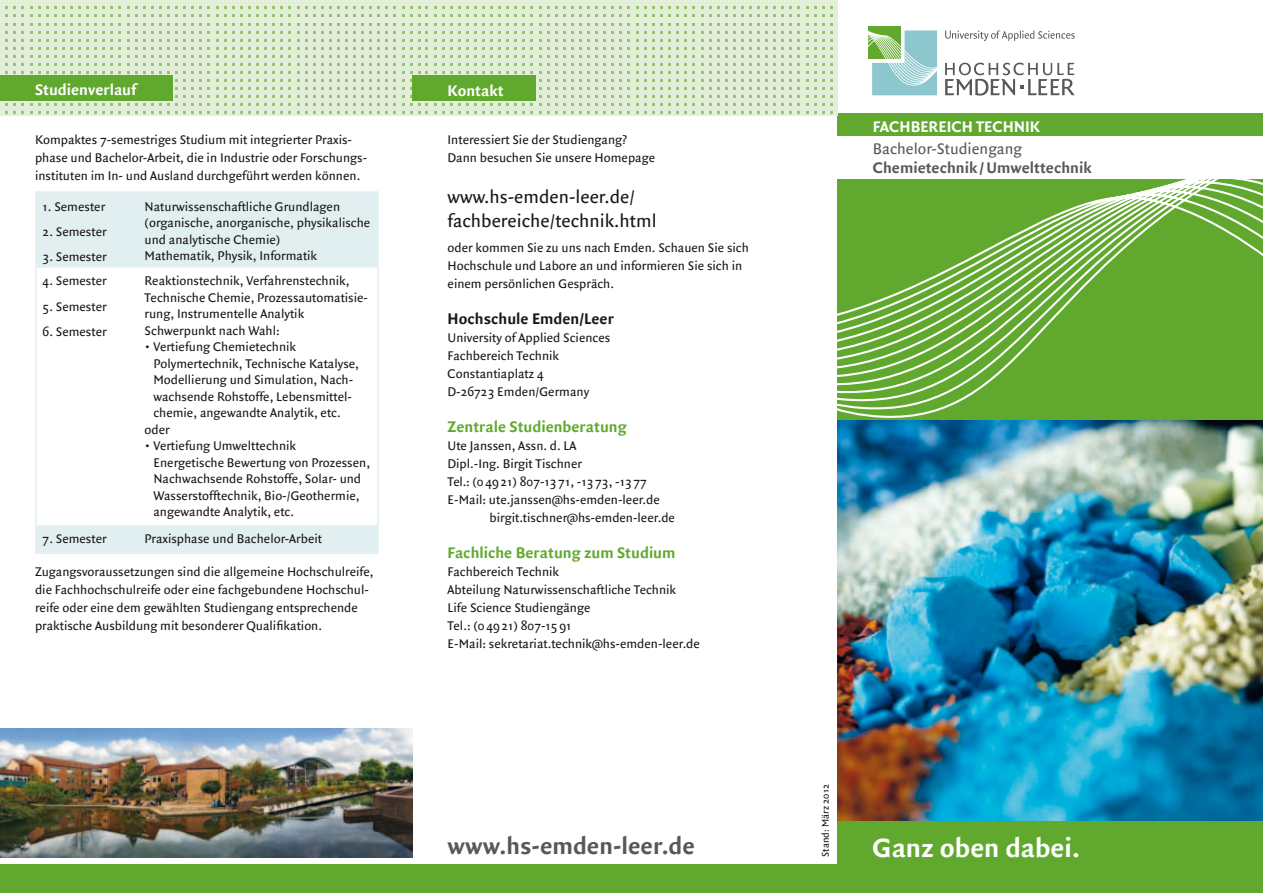
<style>
.page{position:relative;width:1263px;height:893px;background:#fff}
.page>*{position:absolute;margin:0;border:0;box-sizing:border-box;transform-origin:0 0}
.t1{font:700 28.5px "Quadraat Sans";color:#fff}
.t2{font:700 25.5px "Quadraat Sans";color:#58585a}
.t3{font:19.5px/23.4px "Quadraat Sans";color:#1a171c}
.t4{font:700 16.5px "Quadraat Sans";color:#60a92e}
.t5{font:700 16.5px "Quadraat Sans";color:#fff}
.t6{font:700 16.5px "Quadraat Sans";color:#58585a}
.t7{font:16.5px "Quadraat Sans";color:#58585a}
.t8{font:700 16.5px "Quadraat Sans";color:#1a171c}
.t9{font:13.5px/18px "Quadraat Sans";color:#1a171c}
.t10{font:10.5px "Quadraat Sans";color:#1a171c}
</style>
<div class="page">
<div style="left:837px;top:114px;width:426px;height:779px;background:#60a92e"></div>
<div style="left:834px;top:137px;width:429px;height:42px;background:#fff"></div>
<svg style="left:868px;top:26px;width:69px;height:69px;background:#a1d0be"></svg>
<svg style="left:945px;top:30px;width:130px;height:11px"></svg>
<svg style="left:945px;top:63px;width:130px;height:33px"></svg>
<svg style="left:38px;top:194px;width:338px;height:357px"></svg>
<div style="left:35px;top:191px;width:344px;height:363px;border:2px solid #e1eff0"></div>
<div style="left:0;top:864px;width:1263px;height:29px;background:#60a92e"></div>
<div style="left:0;top:0;width:838px;height:116px;background:#e4efd9"></div>
<svg style="left:5px;top:6px;width:19px;height:11px"></svg>
<svg style="left:30px;top:6px;width:99px;height:11px"></svg>
<svg style="left:135px;top:6px;width:75px;height:11px"></svg>
<svg style="left:216px;top:6px;width:83px;height:11px"></svg>
<svg style="left:305px;top:6px;width:91px;height:11px"></svg>
<svg style="left:402px;top:6px;width:2px;height:11px"></svg>
<svg style="left:5px;top:23px;width:19px;height:91px"></svg>
<svg style="left:30px;top:23px;width:99px;height:91px"></svg>
<svg style="left:135px;top:23px;width:75px;height:91px"></svg>
<svg style="left:216px;top:23px;width:83px;height:91px"></svg>
<svg style="left:305px;top:23px;width:91px;height:91px"></svg>
<svg style="left:402px;top:23px;width:2px;height:91px"></svg>
<svg style="left:410px;top:6px;width:26px;height:11px"></svg>
<svg style="left:442px;top:6px;width:91px;height:11px"></svg>
<svg style="left:539px;top:6px;width:2px;height:11px"></svg>
<svg style="left:547px;top:6px;width:83px;height:11px"></svg>
<svg style="left:636px;top:6px;width:67px;height:11px"></svg>
<svg style="left:709px;top:6px;width:2px;height:11px"></svg>
<svg style="left:717px;top:6px;width:91px;height:11px"></svg>
<svg style="left:814px;top:6px;width:19px;height:11px"></svg>
<svg style="left:410px;top:23px;width:26px;height:91px"></svg>
<svg style="left:442px;top:23px;width:91px;height:91px"></svg>
<svg style="left:539px;top:23px;width:2px;height:91px"></svg>
<svg style="left:547px;top:23px;width:83px;height:91px"></svg>
<svg style="left:636px;top:23px;width:67px;height:91px"></svg>
<svg style="left:709px;top:23px;width:2px;height:91px"></svg>
<svg style="left:717px;top:23px;width:91px;height:91px"></svg>
<svg style="left:814px;top:23px;width:19px;height:91px"></svg>
<div style="left:0;top:76px;width:173px;height:25px;background:#60a92e"></div>
<div style="left:412px;top:76px;width:124px;height:25px;background:#60a92e"></div>
<img style="left:838px;top:420px;width:425px;height:401px">
<svg style="left:838px;top:179px;width:425px;height:239px"></svg>
<img style="left:0;top:728px;width:412px;height:130px">
<p class="t5" style="left:35px;top:81px;width:103px">Studienverlauf</p>
<p class="t5" style="left:448px;top:81px;width:58px">Kontakt</p>
<p class="t9" style="left:35px;top:131px;width:334px">Kompaktes 7-semestriges Studium mit integrierter Praxis&shy;phase und Bachelor-Arbeit, die in Industrie oder Forschungs&shy;instituten im In- und Ausland durchgeführt werden können.</p>
<p class="t9" style="left:43px;top:198px;width:64px">1. Semester</p>
<p class="t9" style="left:145px;top:198px;width:227px;line-height:16.5px">Naturwissenschaftliche Grundlagen (organische, anorganische, physikalische und analytische Chemie)<br>Mathematik, Physik, Informatik</p>
<p class="t9" style="left:43px;top:223px;width:66px">2. Semester</p>
<p class="t9" style="left:43px;top:248px;width:66px">3. Semester</p>
<p class="t9" style="left:43px;top:272px;width:66px">4. Semester</p>
<p class="t9" style="left:145px;top:273px;width:225px;line-height:16.5px">Reaktionstechnik, Verfahrenstechnik, Technische Chemie, Prozessautomatisie&shy;rung, Instrumentelle Analytik Schwerpunkt nach Wahl:</p>
<p class="t9" style="left:145px;top:338px;width:153px">• Vertiefung Chemietechnik</p>
<p class="t9" style="left:153px;top:355px;width:207px">Polymertechnik, Technische Katalyse,</p>
<p class="t9" style="left:153px;top:371px;width:201px">Modellierung und Simulation, Nach-</p>
<p class="t9" style="left:153px;top:388px;width:199px">wachsende Rohstoffe, Lebensmittel-</p>
<p class="t9" style="left:153px;top:404px;width:189px">chemie, angewandte Analytik, etc.</p>
<p class="t9" style="left:145px;top:421px;width:27px">oder</p>
<p class="t9" style="left:153px;top:438px;width:218px;line-height:16.5px;text-indent:-9px">• Vertiefung Umwelttechnik Energetische Bewertung von Prozessen, Nachwachsende Rohstoffe, Solar- und Wasserstofftechnik, Bio-/Geothermie, angewandte Analytik, etc.</p>
<p class="t9" style="left:43px;top:298px;width:66px">5. Semester</p>
<p class="t9" style="left:43px;top:323px;width:66px">6. Semester</p>
<p class="t9" style="left:43px;top:530px;width:66px">7. Semester</p>
<p class="t9" style="left:145px;top:530px;width:179px">Praxisphase und Bachelor-Arbeit</p>
<p class="t9" style="left:35px;top:563px;width:340px">Zugangsvoraussetzungen sind die allgemeine Hochschulreife, die Fachhochschulreife oder eine fachgebundene Hochschul&shy;reife oder eine dem gewählten Studiengang entsprechende praktische Ausbildung mit besonderer Qualifikation.</p>
<p class="t9" style="left:448px;top:131px;width:209px">Interessiert Sie der Studiengang?<br>Dann besuchen Sie unsere Homepage</p>
<h3 class="t3" style="left:448px;top:186px;width:210px">www.hs-emden-leer.de/ fachbereiche/technik.html</h3>
<p class="t9" style="left:448px;top:239px;width:303px">oder kommen Sie zu uns nach Emden. Schauen Sie sich<br>Hochschule und Labore an und informieren Sie sich in einem persönlichen Gespräch.</p>
<p class="t8" style="left:448px;top:309px;width:168px">Hochschule Emden/Leer</p>
<p class="t9" style="left:448px;top:329px;width:164px">University of Applied Sciences<br>Fachbereich Technik<br>Constantiaplatz 4<br>D-26723 Emden/Germany</p>
<p class="t4" style="left:448px;top:417px;width:181px">Zentrale Studienberatung</p>
<p class="t9" style="left:448px;top:437px;width:131px">Ute Janssen, Assn. d. LA</p>
<p class="t9" style="left:448px;top:455px;width:136px">Dipl.-Ing. Birgit Tischner</p>
<p class="t9" style="left:448px;top:473px;width:201px">Tel.: (0 4921) 807-1371, -13 73, -1377</p>
<p class="t9" style="left:448px;top:491px;width:214px">E-Mail: ute.janssen@hs-emden-leer.de</p>
<p class="t9" style="left:490px;top:509px;width:187px">birgit.tischner@hs-emden-leer.de</p>
<p class="t4" style="left:448px;top:543px;width:229px">Fachliche Beratung zum Studium</p>
<p class="t9" style="left:448px;top:563px;width:254px">Fachbereich Technik<br>Abteilung Naturwissenschaftliche Technik<br>Life Science Studiengänge<br>Tel.: (0 4921) 807-15 91<br>E-Mail: sekretariat.technik@hs-emden-leer.de</p>
<h2 class="t2" style="left:448px;top:831px;width:249px">www.hs-emden-leer.de</h2>
<p class="t5" style="left:873px;top:117px;width:167px">Fachbereich Technik</p>
<p class="t7" style="left:873px;top:139px;width:151px">Bachelor-Studiengang</p>
<p class="t6" style="left:873px;top:159px;width:221px">Chemietechnik/Umwelttechnik</p>
<p class="t10" style="left:819px;top:857px;width:74px;rotate:-90deg">Stand: März 2012</p>
<h1 class="t1" style="left:872px;top:832px;width:209px">Ganz oben dabei.</h1>
</div>
